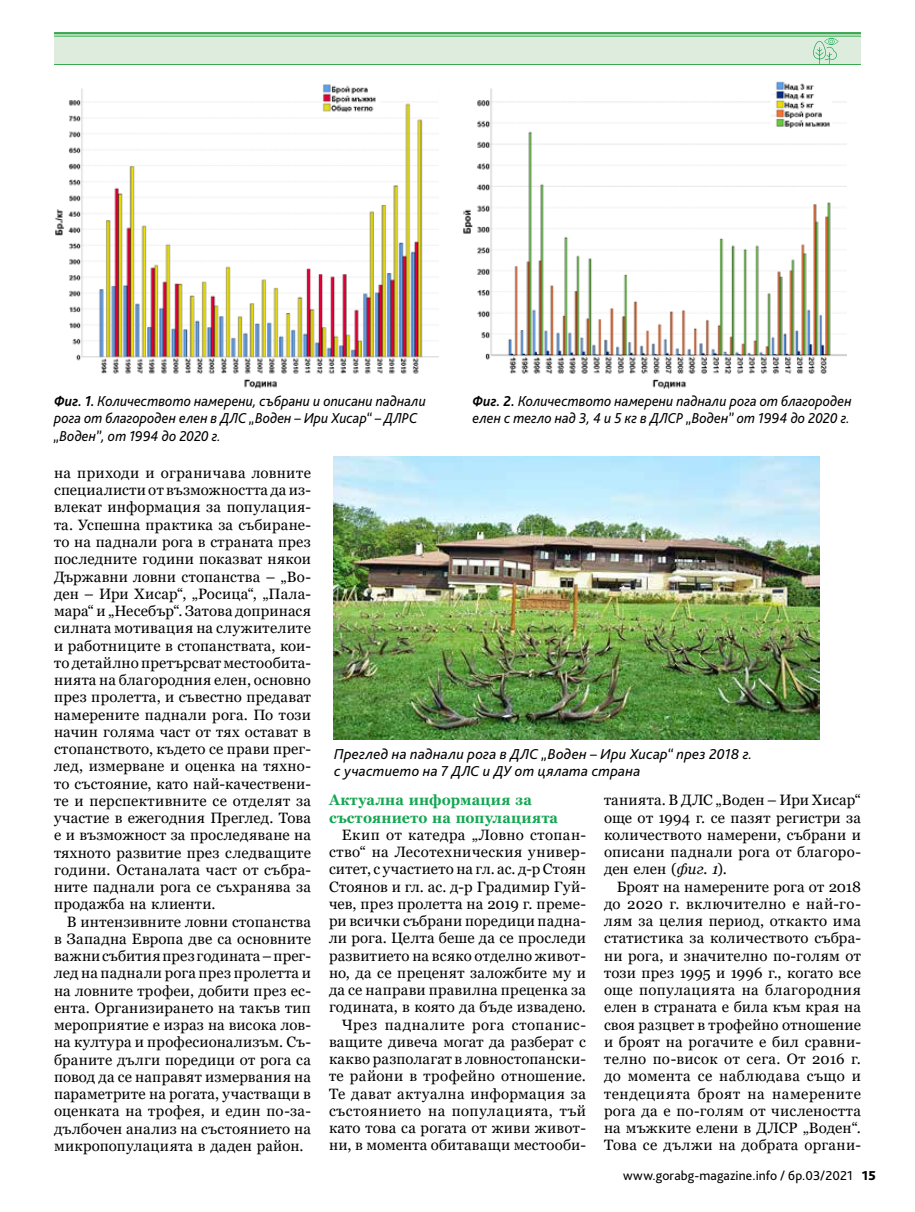
<style>
.page{position:relative;width:915px;height:1212px;background:#fff}
.page>*{position:absolute;margin:0;border:0;box-sizing:border-box;transform-origin:0 0}
.t1{font:15px/17.2px "Georgia";letter-spacing:.015em;color:#000;text-align:justify}
.t2{font:italic 15px/17.2px "Bliss Pro";letter-spacing:.005em;color:#000;scale:.95 1}
.t3{font:italic 15px/17.2px "Bliss Pro";letter-spacing:.005em;color:#000}
.t4{font:700 15px/17.2px "Georgia";letter-spacing:.015em;color:#14a652;scale:.95 1}
.t5{font:13.5px "Bliss Pro";letter-spacing:.01em;color:#000}
.s1{font-weight:700}
.s2{font-style:italic}
.s3{font-weight:800}
</style>
<div class="page">
<div style="left:54px;top:33px;width:806px;height:31px;background:#ddecdd"></div>
<hr style="left:54px;top:64px;width:806px;height:1px;background:#3aa950">
<hr style="left:54px;top:32px;width:806px;height:2px;background:#3aa950">
<hr style="left:54px;top:36px;width:806px;height:1px;background:#3aa950">
<svg style="left:813px;top:38px;width:25px;height:26px"></svg>
<img style="left:333px;top:456px;width:485px;height:284px">
<img style="left:55px;top:88px;width:383px;height:301px">
<img style="left:322px;top:84px;width:57px;height:30px">
<img style="left:463px;top:88px;width:383px;height:301px">
<img style="left:771px;top:81px;width:60px;height:48px">
<p class="t2" style="left:54px;top:392px;width:393px"><span class="s1">Фиг. 1.</span> Количеството намерени, събрани и описани паднали рога от благороден елен в ДЛС „Воден – Ири Хисар“ – ДЛРС „Воден”, от 1994 до 2020 г.</p>
<p class="t2" style="left:472px;top:392px;width:400px"><span class="s1">Фиг. 2.</span> Количеството намерени паднали рога от благороден елен с тегло над 3, 4 и 5 кг в ДЛСР „Воден” от 1994 до 2020 г.</p>
<p class="t1" style="left:54px;top:464px;width:258px">на приходи и ограничава ловните специалисти от възможността да из&shy;влекат информация за популация&shy;та. Успешна практика за събиране&shy;то на паднали рога в страната през последните години показват някои Държавни ловни стопанства – „Во&shy;ден – Ири Хисар“, „Росица“, „Пала&shy;мара“ и „Несебър“. Затова допринася силната мотивация на служителите и работниците в стопанствата, кои&shy;то детайлно претърсват местообита&shy;нията на благородния елен, основно през пролетта, и съвестно предават намерените паднали рога. По този начин голяма част от тях остават в стопанството, където се прави прег&shy;лед, измерване и оценка на тяхно&shy;то състояние, като най-качествени&shy;те и перспективните се отделят за участие в ежегодния Преглед. Това е и възможност за проследяване на тяхното развитие през следващите години. Останалата част от събра&shy;ните паднали рога се съхранява за продажба на клиенти.</p>
<p class="t1" style="left:54px;top:913px;width:258px;text-indent:13px">В интензивните ловни стопанства в Западна Европа две са основните важни събития през годината – прег&shy;лед на паднали рога през пролетта и на ловните трофеи, добити през ес&shy;ента. Организирането на такъв тип мероприятие е израз на висока лов&shy;на култура и професионализъм. Съ&shy;браните дълги поредици от рога са повод да се направят измервания на параметрите на рогата, участващи в оценката на трофея, и един по-за&shy;дълбочен анализ на състоянието на микропопулацията в даден район.</p>
<p class="t3" style="left:334px;top:745px;width:419px">Преглед на паднали рога в ДЛС „Воден – Ири Хисар“ през 2018 г. с участието на 7 ДЛС и ДУ от цялата страна</p>
<p class="t4" style="left:329px;top:791px;width:242px">Актуална информация за състоянието на популацията</p>
<p class="t1" style="left:329px;top:826px;width:258px;text-align:right">Екип от катедра „Ловно стопан&shy;ство“ на Лесотехническия универ&shy;ситет, с участието на гл. ас. д-р Стоян Стоянов и гл. ас. д-р Градимир Гуй&shy;чев, през пролетта на 2019 г. преме&shy;ри всички събрани поредици падна&shy;ли рога. Целта беше да се проследи развитието на всяко отделно живот&shy;но, да се преценят заложбите му и да се направи правилна преценка за годината, в която да бъде извадено.<br>Чрез падналите рога стопанис&shy;ващите дивеча могат да разберат с какво разполагат в ловностопански&shy;те райони в трофейно отношение.<br>Те дават актуална информация за състоянието на популацията, тъй като това са рогата от живи живот&shy;ни, в момента обитаващи местооби-</p>
<p class="t1" style="left:603px;top:792px;width:258px">танията. В ДЛС „Воден – Ири Хисар“ още от 1994 г. се пазят регистри за количеството намерени, събрани и описани паднали рога от благоро&shy;ден елен (<span class="s2">фиг. 1</span>).</p>
<p class="t1" style="left:603px;top:878px;width:258px;text-indent:13px">Броят на намерените рога от 2018 до 2020 г. включително е най-го&shy;лям за целия период, откакто има статистика за количеството събра&shy;ни рога, и значително по-голям от този през 1995 и 1996 г., когато все още популацията на благородния елен в страната е била към края на своя разцвет в трофейно отношение и броят на рогачите е бил сравни&shy;телно по-висок от сега. От 2016 г. до момента се наблюдава също и тендецията броят на намерените рога да е по-голям от числеността на мъжките елени в ДЛСР „Воден“.<br>Това се дължи на добрата органи-</p>
<p class="t5" style="left:623px;top:1167px;width:254px">www.gorabg-magazine.info / бр.03/2021 <span class="s3">15</span></p>
</div>
